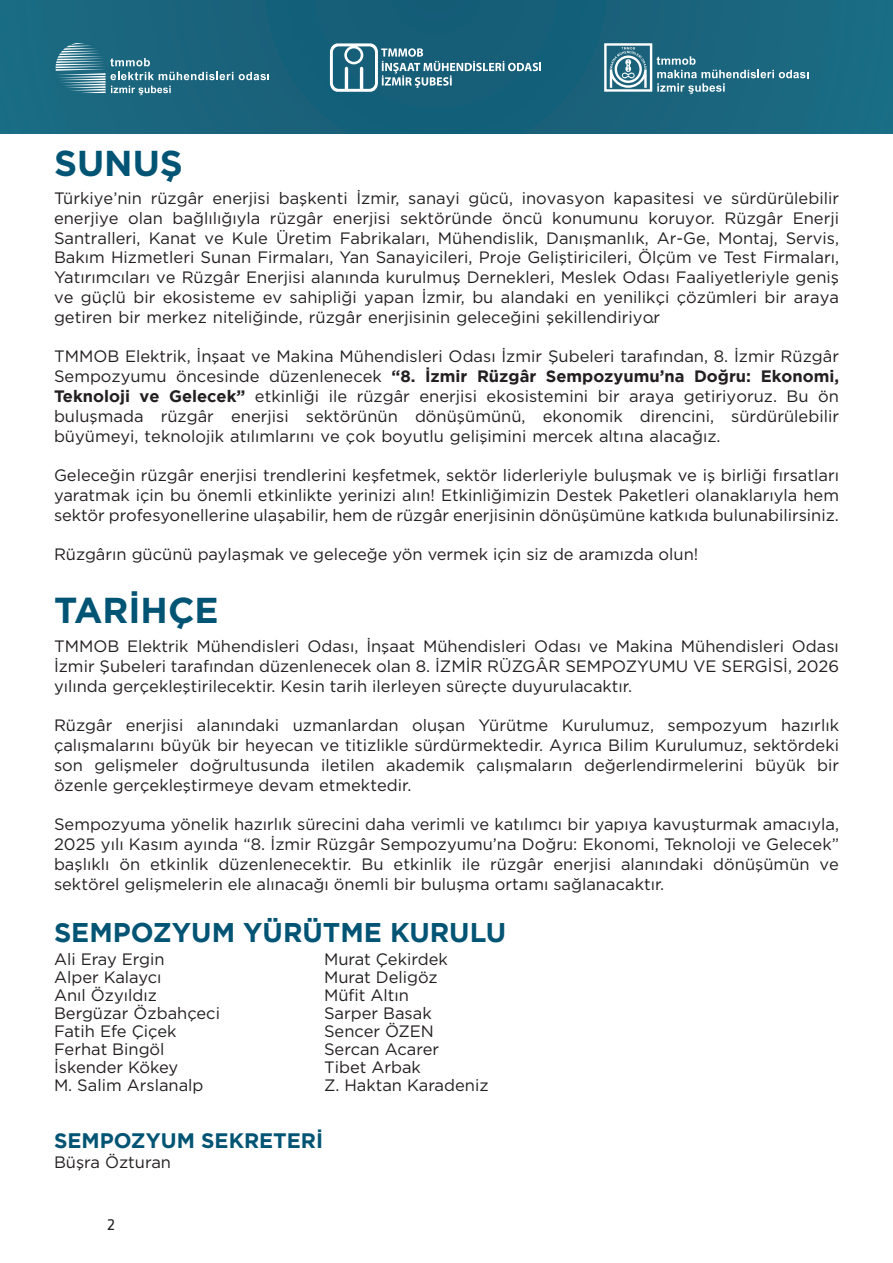
<style>
.page{position:relative;width:893px;height:1263px;background:#fff}
.page>*{position:absolute;margin:0;border:0;box-sizing:border-box;transform-origin:0 0}
.t1{font:700 36px "Gotham";color:#025474}
.t2{font:700 27px "Gotham";color:#025474}
.t3{font:700 21px "Gotham";color:#025474}
.t4{font:16.5px/19.8px "Gotham";color:#231f20;text-align:justify}
.t5{font:16.5px "Klavika";color:#231f20}
.s1{font-weight:700}
.s2{font-style:inherit}
</style>
<div class="page">
<div style="left:0;top:0;width:893px;height:133px;background:#1a637c"></div>
<svg style="left:604px;top:43px;width:204px;height:51px"></svg>
<svg style="left:239px;top:72px;width:30px;height:8px"></svg>
<svg style="left:56px;top:43px;width:177px;height:52px"></svg>
<svg style="left:330px;top:43px;width:211px;height:49px"></svg>
<hr style="left:892px;top:0;width:1px;height:133px;background:#196e85">
<p class="t1" style="left:54px;top:139px;width:130px">SUNUŞ</p>
<p class="t4" style="left:54px;top:188px;width:786px">Türkiye’nin rüzgâr enerjisi başkenti İzmir, sanayi gücü, inovasyon kapasitesi ve sürdürülebilir enerjiye olan bağlılığıyla rüzgâr enerjisi sektöründe öncü konumunu koruyor. Rüzgâr Enerji Santralleri, Kanat ve Kule Üretim Fabrikaları, Mühendislik, Danışmanlık, Ar-Ge, Montaj, Servis, Bakım Hizmetleri Sunan Firmaları, Yan Sanayicileri, Proje Geliştiricileri, Ölçüm ve Test Firmaları, Yatırımcıları ve Rüzgâr Enerjisi alanında kurulmuş Dernekleri, Meslek Odası Faaliyetleriyle geniş ve güçlü bir ekosisteme ev sahipliği yapan İzmir, bu alandaki en yenilikçi çözümleri bir araya getiren bir merkez niteliğinde, rüzgâr enerjisinin geleceğini şekillendiriyor.</p>
<p class="t4" style="left:54px;top:346px;width:786px">TMMOB Elektrik, İnşaat ve Makina Mühendisleri Odası İzmir Şubeleri tarafından, 8. İzmir Rüzgâr Sempozyumu öncesinde düzenlenecek <span class="s1">“8.</span> <span class="s1">İzmir</span> <span class="s1">Rüzgâr Sempozyumu’na</span> <span class="s1">Doğru:</span> <span class="s1">Ekonomi, Teknoloji ve Gelecek”</span> etkinliği ile rüzgâr enerjisi ekosistemini bir araya getiriyoruz. Bu ön buluşmada rüzgâr enerjisi sektörünün dönüşümünü, ekonomik direncini, sürdürülebilir büyümeyi, teknolojik atılımlarını ve çok boyutlu gelişimini mercek altına alacağız.</p>
<p class="t4" style="left:54px;top:465px;width:786px">Geleceğin rüzgâr enerjisi trendlerini keşfetmek, sektör liderleriyle buluşmak ve iş birliği fırsatları yaratmak için bu önemli etkinlikte yerinizi alın! Etkinliğimizin Destek Paketleri olanaklarıyla hem sektör profesyonellerine ulaşabilir, hem de rüzgâr enerjisinin dönüşümüne katkıda bulunabilirsiniz.</p>
<p class="t4" style="left:54px;top:544px;width:646px">Rüzgârın gücünü paylaşmak ve geleceğe yön vermek için siz de aramızda olun!</p>
<p class="t1" style="left:54px;top:587px;width:166px"><span class="s2">T</span>ARİHÇE</p>
<p class="t4" style="left:54px;top:636px;width:786px">TMMOB Elektrik Mühendisleri Odası, İnşaat Mühendisleri Odası ve Makina Mühendisleri Odası İzmir Şubeleri tarafından düzenlenecek olan 8. İZMİR RÜZGÂR SEMPOZYUMU VE SERGİSİ, 2026 yılında gerçekleştirilecektir. Kesin tarih ilerleyen süreçte duyurulacaktır.</p>
<p class="t4" style="left:54px;top:715px;width:786px">Rüzgâr enerjisi alanındaki uzmanlardan oluşan Yürütme Kurulumuz, sempozyum hazırlık çalışmalarını büyük bir heyecan ve titizlikle sürdürmektedir. Ayrıca Bilim Kurulumuz, sektördeki son gelişmeler doğrultusunda iletilen akademik çalışmaların değerlendirmelerini büyük bir özenle gerçekleştirmeye devam etmektedir.</p>
<p class="t4" style="left:54px;top:814px;width:786px">Sempozyuma yönelik hazırlık sürecini daha verimli ve katılımcı bir yapıya kavuşturmak amacıyla, 2025 yılı Kasım ayında “8. İzmir Rüzgâr Sempozyumu’na Doğru: Ekonomi, Teknoloji ve Gelecek” başlıklı ön etkinlik düzenlenecektir. Bu etkinlik ile rüzgâr enerjisi alanındaki dönüşümün ve sektörel gelişmelerin ele alınacağı önemli bir buluşma ortamı sağlanacaktır.</p>
<p class="t2" style="left:54px;top:917px;width:454px">SEMPOZYUM YÜRÜTME KURULU</p>
<p class="t4" style="left:54px;top:948px;width:112px">Ali Eray Ergin</p>
<p class="t4" style="left:324px;top:948px;width:125px">Murat Çekirdek</p>
<p class="t4" style="left:54px;top:966px;width:109px">Alper Kalaycı</p>
<p class="t4" style="left:324px;top:966px;width:115px">Murat Deligöz</p>
<p class="t4" style="left:54px;top:984px;width:104px">Anıl Özyıldız</p>
<p class="t4" style="left:324px;top:984px;width:87px">Müfit Altın</p>
<p class="t4" style="left:54px;top:1002px;width:168px">Bergüzar Özbahçeci</p>
<p class="t4" style="left:324px;top:1002px;width:109px">Sarper Basak</p>
<p class="t4" style="left:54px;top:1020px;width:124px">Fatih Efe Çiçek</p>
<p class="t4" style="left:324px;top:1020px;width:111px">Sencer ÖZEN</p>
<p class="t4" style="left:54px;top:1038px;width:112px">Ferhat Bingöl</p>
<p class="t4" style="left:324px;top:1038px;width:117px">Sercan Acarer</p>
<p class="t4" style="left:54px;top:1056px;width:126px">İskender Kökey</p>
<p class="t4" style="left:324px;top:1056px;width:98px">Tibet Arbak</p>
<p class="t4" style="left:54px;top:1074px;width:151px">M. Salim Arslanalp</p>
<p class="t4" style="left:324px;top:1074px;width:166px">Z. Haktan Karadeniz</p>
<p class="t3" style="left:54px;top:1127px;width:271px"><span class="s2">SEMPO</span>ZYUM SEKRETERİ</p>
<p class="t4" style="left:54px;top:1152px;width:119px">Büşra Özturan</p>
<p class="t5" style="left:107px;top:1214px;width:10px">2</p>
</div>
